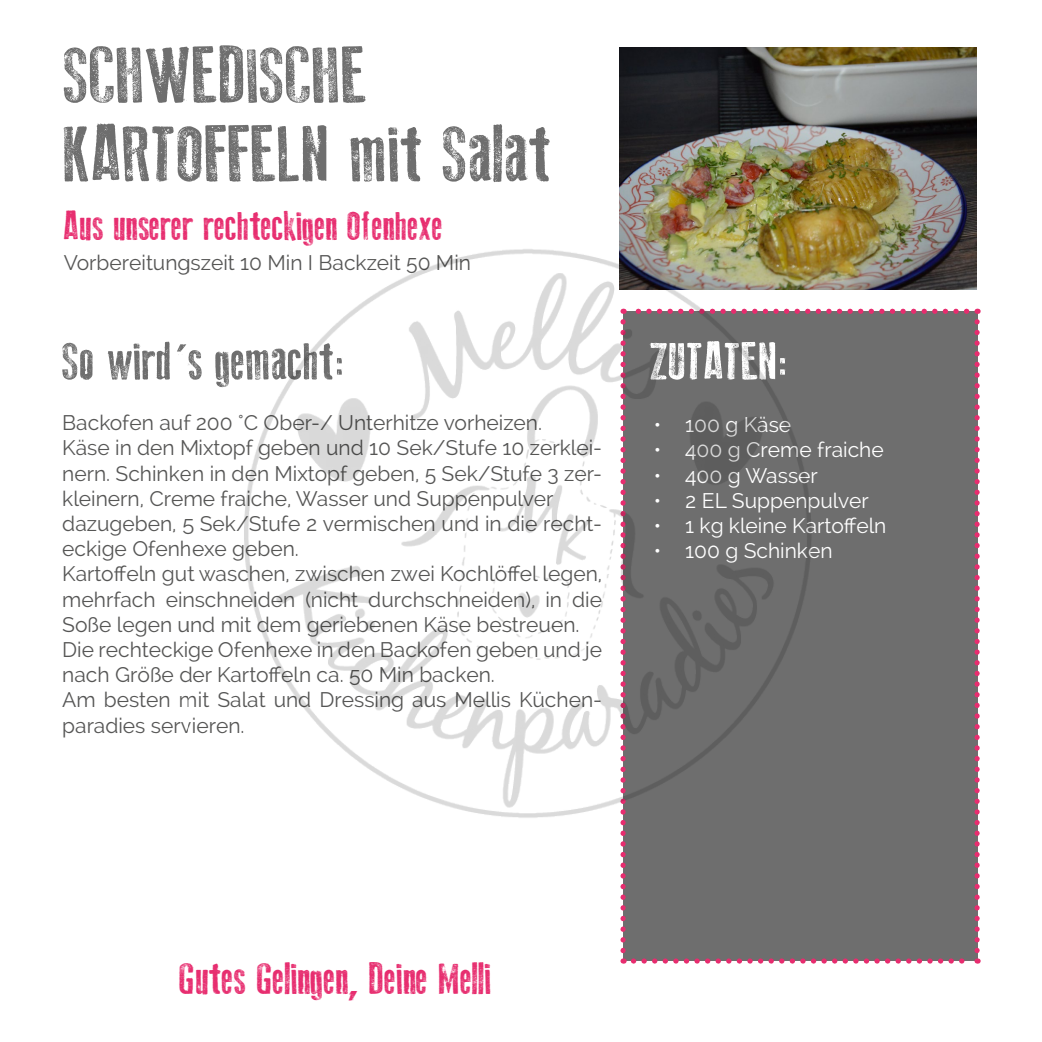
<style>
.page{position:relative;width:1042px;height:1042px;background:#fff}
.page>*{position:absolute;margin:0;border:0;box-sizing:border-box;transform-origin:0 0}
.t1{font:78.75px/78.8px "Old Press";color:#6e6e6e}
.t2{font:52.5px "Old Press";color:#6e6e6e}
.t3{font:52.5px "Old Press";color:#fff}
.t4{font:43.75px "Old Press";color:#e72d6f}
.t5{font:40.25px "Old Press";color:#e72d6f}
.t6{font:21px/25.2px "Raleway";color:#565655}
.t7{font:21px "Raleway";color:#fff}
</style>
<div class="page">
<img style="left:619px;top:48px;width:358px;height:241px">
<div style="left:623px;top:311px;width:354px;height:650px;background:#6e6e6e"></div>
<svg style="left:620px;top:824px;width:6px;height:139px"></svg>
<svg style="left:633px;top:958px;width:345px;height:5px"></svg>
<svg style="left:974px;top:309px;width:5px;height:641px"></svg>
<svg style="left:858px;top:309px;width:108px;height:5px"></svg>
<img style="left:244px;top:218px;width:610px;height:606px">
<h1 class="t1" style="left:64px;top:36px;width:489px">SCHWEDISCHE<br>KARTOFFELN mit Salat</h1>
<h3 class="t5" style="left:64px;top:203px;width:381px">Aus unserer rechteckigen Ofenhexe</h3>
<p class="t6" style="left:64px;top:250px;width:409px">Vorbereitungszeit 10 Min I Backzeit 50 Min</p>
<h2 class="t2" style="left:62px;top:332px;width:284px">So wird´s gemacht:</h2>
<p class="t6" style="left:62px;top:410px;width:541px">Backofen auf 200 °C Ober-/ Unterhitze vorheizen.<br>Käse in den Mixtopf geben und 10 Sek/Stufe 10 zerklei&shy;nern. Schinken in den Mixtopf geben, 5 Sek/Stufe 3 zer&shy;kleinern, Creme fraiche, Wasser und Suppenpulver dazugeben, 5 Sek/Stufe 2 vermischen und in die recht&shy;eckige Ofenhexe geben.<br>Kartoffeln gut waschen, zwischen zwei Kochlöffel legen, mehrfach einschneiden (nicht durchschneiden), in die Soße legen und mit dem geriebenen Käse bestreuen.<br>Die rechteckige Ofenhexe in den Backofen geben und je nach Größe der Kartoffeln ca. 50 Min backen.<br>Am besten mit Salat und Dressing aus Mellis Küchen&shy;paradies servieren.</p>
<h2 class="t3" style="left:650px;top:332px;width:140px">ZUTATEN:</h2>
<p class="t7" style="left:654px;top:412px;width:139px">• 100 g Käse</p>
<p class="t7" style="left:654px;top:438px;width:231px">• 400 g Creme fraiche</p>
<p class="t7" style="left:654px;top:463px;width:166px">• 400 g Wasser</p>
<p class="t7" style="left:654px;top:488px;width:217px">• 2 EL Suppenpulver</p>
<p class="t7" style="left:654px;top:513px;width:234px">• 1 kg kleine Kartoffeln</p>
<p class="t7" style="left:654px;top:538px;width:180px">• 100 g Schinken</p>
<h3 class="t4" style="left:179px;top:954px;width:314px">Gutes Gelingen, Deine Melli</h3>
</div>
